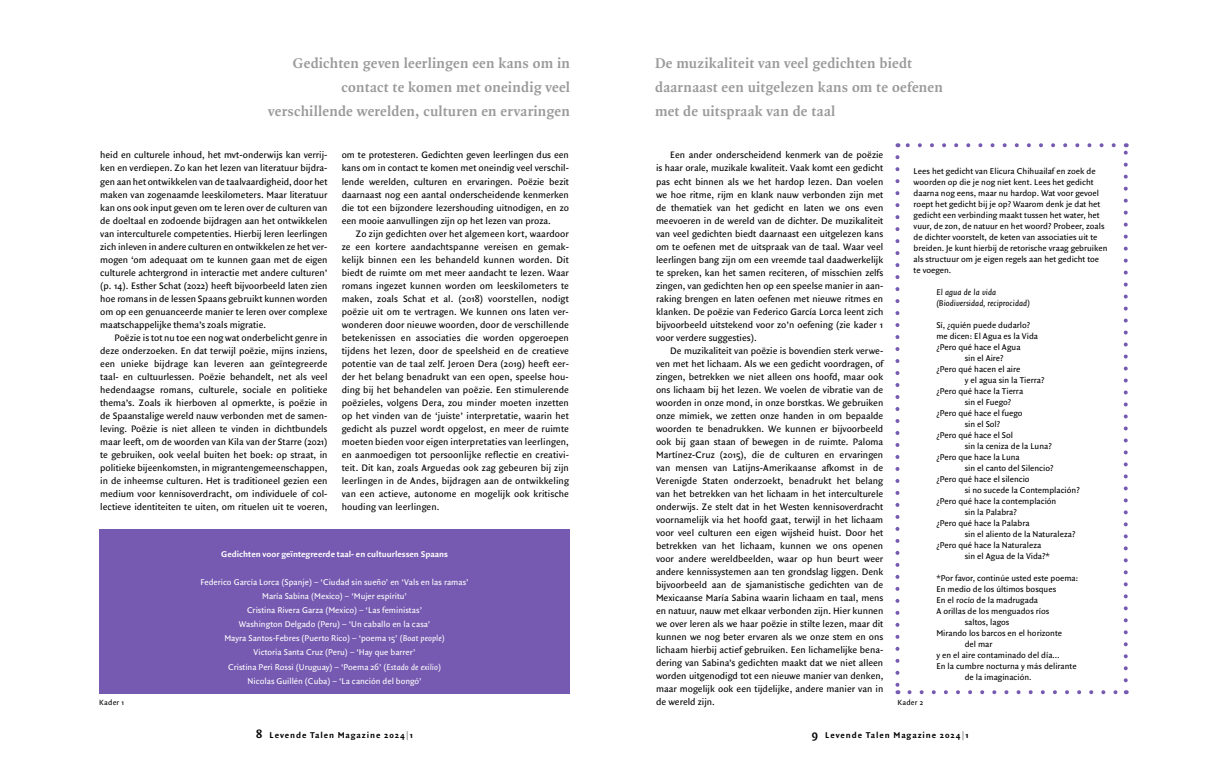
<style>
.page{position:relative;width:1225px;height:766px;background:#fff}
.page>*{position:absolute;margin:0;border:0;box-sizing:border-box;transform-origin:0 0}
.t1{font:700 15px/24px "Quadraat Pro";letter-spacing:.015em;color:#9b9a9a}
.t2{font:10px/13px "Quadraat Sans Pro";color:#000;text-align:justify}
.t3{font:9px/11px "Quadraat Sans Pro";color:#000}
.t4{font:9px/14px "Quadraat Sans Pro";color:#fff;text-align:center}
.t5{font:700 9px "Quadraat Sans Pro";letter-spacing:.1em;color:#000}
.t6{font:700 9px "Quadraat Sans Pro";color:#fff}
.t7{font:italic 9px/11px "Quadraat Sans Pro";color:#000}
.t8{font:8px "Quadraat Sans Pro";letter-spacing:.025em;color:#000}
.s1{font-style:italic}
.s2{font-size:12px}
.s3{color:#9b9a9a}
</style>
<div class="page">
<div style="left:99px;top:529px;width:471px;height:165px;background:#765ab1"></div>
<svg style="left:909px;top:690px;width:209px;height:4px"></svg>
<svg style="left:895px;top:157px;width:4px;height:537px"></svg>
<svg style="left:1123px;top:143px;width:4px;height:537px"></svg>
<svg style="left:897px;top:143px;width:216px;height:4px"></svg>
<h1 class="t1" style="left:268px;top:51px;width:303px;text-align:right">Gedichten geven leerlingen een kans om in contact te komen met oneindig veel verschillende werelden, culturen en ervaringen</h1>
<h1 class="t1" style="left:655px;top:51px;width:289px">De muzikaliteit van veel gedichten biedt daarnaast een uitgelezen kans om te oefenen met de uitspraak van de taal</h1>
<p class="t2" style="left:342px;top:148px;width:229px">om te protesteren. Gedichten geven leerlingen dus een kans om in contact te komen met oneindig veel verschil&shy;lende werelden, culturen en ervaringen. Poëzie bezit daarnaast nog een aantal onderscheidende kenmerken die tot een bijzondere lezershouding uitnodigen, en zo een mooie aanvullingen zijn op het lezen van proza.</p>
<p class="t2" style="left:342px;top:226px;width:229px;text-indent:14px">Zo zijn gedichten over het algemeen kort, waardoor ze een kortere aandachtspanne vereisen en gemak&shy;kelijk binnen een les behandeld kunnen worden. Dit biedt de ruimte om met meer aandacht te lezen. Waar romans ingezet kunnen worden om leeskilometers te maken, zoals Schat et al. (2018) voorstellen, nodigt poëzie uit om te vertragen. We kunnen ons laten ver&shy;wonderen door nieuwe woorden, door de verschillende betekenissen en associaties die worden opgeroepen tijdens het lezen, door de speelsheid en de creatieve potentie van de taal zelf. Jeroen Dera (2019) heeft eer&shy;der het belang benadrukt van een open, speelse hou&shy;ding bij het behandelen van poëzie. Een stimulerende poëzieles, volgens Dera, zou minder moeten inzetten op het vinden van de ‘juiste’ interpretatie, waarin het gedicht als puzzel wordt opgelost, en meer de ruimte moeten bieden voor eigen interpretaties van leerlingen, en aanmoedigen tot persoonlijke reflectie en creativi&shy;teit. Dit kan, zoals Arguedas ook zag gebeuren bij zijn leerlingen in de Andes, bijdragen aan de ontwikkeling van een actieve, autonome en mogelijk ook kritische houding van leerlingen.</p>
<p class="t2" style="left:100px;top:148px;width:229px">heid en culturele inhoud, het mvt-onderwijs kan verrij&shy;ken en verdiepen. Zo kan het lezen van literatuur bijdra&shy;gen aan het ontwikkelen van de taalvaardigheid, door het maken van zogenaamde leeskilometers. Maar literatuur kan ons ook input geven om te leren over de culturen van de doeltaal en zodoende bijdragen aan het ontwikkelen van interculturele competenties. Hierbij leren leerlingen zich inleven in andere culturen en ontwikkelen ze het ver&shy;mogen ‘om adequaat om te kunnen gaan met de eigen culturele achtergrond in interactie met andere culturen’ (p. 14). Esther Schat (2022) heeft bijvoorbeeld laten zien hoe romans in de lessen Spaans gebruikt kunnen worden om op een genuanceerde manier te leren over complexe maatschappelijke thema’s zoals migratie.</p>
<p class="t2" style="left:100px;top:330px;width:229px;text-indent:14px">Poëzie is tot nu toe een nog wat onderbelicht genre in deze onderzoeken. En dat terwijl poëzie, mijns inziens, een unieke bijdrage kan leveren aan geïntegreerde taal- en cultuurlessen. Poëzie behandelt, net als veel hedendaagse romans, culturele, sociale en politieke thema’s. Zoals ik hierboven al opmerkte, is poëzie in de Spaanstalige wereld nauw verbonden met de samen&shy;leving. Poëzie is niet alleen te vinden in dichtbundels maar leeft, om de woorden van Kila van der Starre (2021) te gebruiken, ook veelal buiten het boek: op straat, in politieke bijeenkomsten, in migrantengemeenschappen, in de inheemse culturen. Het is traditioneel gezien een medium voor kennisoverdracht, om individuele of col&shy;lectieve identiteiten te uiten, om rituelen uit te voeren,</p>
<p class="t2" style="left:656px;top:148px;width:229px;text-indent:14px">Een ander onderscheidend kenmerk van de poëzie is haar orale, muzikale kwaliteit. Vaak komt een gedicht pas echt binnen als we het hardop lezen. Dan voelen we hoe ritme, rijm en klank nauw verbonden zijn met de thematiek van het gedicht en laten we ons even meevoeren in de wereld van de dichter. De muzikaliteit van veel gedichten biedt daarnaast een uitgelezen kans om te oefenen met de uitspraak van de taal. Waar veel leerlingen bang zijn om een vreemde taal daadwerkelijk te spreken, kan het samen reciteren, of misschien zelfs zingen, van gedichten hen op een speelse manier in aan&shy;raking brengen en laten oefenen met nieuwe ritmes en klanken. De poëzie van Federico García Lorca leent zich bijvoorbeeld uitstekend voor zo’n oefening (zie kader 1 voor verdere suggesties).</p>
<p class="t2" style="left:656px;top:343px;width:229px;text-indent:14px">De muzikaliteit van poëzie is bovendien sterk verwe&shy;ven met het lichaam. Als we een gedicht voordragen, of zingen, betrekken we niet alleen ons hoofd, maar ook ons lichaam bij het lezen. We voelen de vibratie van de woorden in onze mond, in onze borstkas. We gebruiken onze mimiek, we zetten onze handen in om bepaalde woorden te benadrukken. We kunnen er bijvoorbeeld ook bij gaan staan of bewegen in de ruimte. Paloma Martínez-Cruz (2015), die de culturen en ervaringen van mensen van Latijns-Amerikaanse afkomst in de Verenigde Staten onderzoekt, benadrukt het belang van het betrekken van het lichaam in het interculturele onderwijs. Ze stelt dat in het Westen kennisoverdracht voornamelijk via het hoofd gaat, terwijl in het lichaam voor veel culturen een eigen wijsheid huist. Door het betrekken van het lichaam, kunnen we ons openen voor andere wereldbeelden, waar op hun beurt weer andere kennissystemen aan ten grondslag liggen. Denk bijvoorbeeld aan de sjamanistische gedichten van de Mexicaanse María Sabina waarin lichaam en taal, mens en natuur, nauw met elkaar verbonden zijn. Hier kunnen we over leren als we haar poëzie in stilte lezen, maar dit kunnen we nog beter ervaren als we onze stem en ons lichaam hierbij actief gebruiken. Een lichamelijke bena&shy;dering van Sabina’s gedichten maakt dat we niet alleen worden uitgenodigd tot een nieuwe manier van denken, maar mogelijk ook een tijdelijke, andere manier van in de wereld zijn.</p>
<p class="t3" style="left:913px;top:165px;width:195px">Lees het gedicht van Elicura Chihuailaf en zoek de woorden op die je nog niet kent. Lees het gedicht daarna nog eens, maar nu hardop. Wat voor gevoel roept het gedicht bij je op? Waarom denk je dat het gedicht een verbinding maakt tussen het water, het vuur, de zon, de natuur en het woord? Probeer, zoals de dichter voorstelt, de keten van associaties uit te breiden. Je kunt hierbij de retorische vraag gebruiken als structuur om je eigen regels aan het gedicht toe te voegen.</p>
<p class="t7" style="left:936px;top:286px;width:95px">El agua de la vida (Biodiversidad, reciprocidad)</p>
<p class="t3" style="left:936px;top:319px;width:95px">Sí, ¿quién puede dudarlo?</p>
<p class="t3" style="left:936px;top:330px;width:103px">me dicen: El Agua es la Vida</p>
<p class="t3" style="left:936px;top:341px;width:86px">¿Pero qué hace el Agua</p>
<p class="t3" style="left:964px;top:352px;width:40px">sin el Aire?</p>
<p class="t3" style="left:936px;top:363px;width:86px">¿Pero qué hacen el aire</p>
<p class="t3" style="left:964px;top:374px;width:81px">y el agua sin la Tierra?</p>
<p class="t3" style="left:936px;top:385px;width:88px">¿Pero qué hace la Tierra</p>
<p class="t3" style="left:964px;top:396px;width:48px">sin el Fuego?</p>
<p class="t3" style="left:936px;top:407px;width:88px">¿Pero qué hace el fuego</p>
<p class="t3" style="left:964px;top:418px;width:37px">sin el Sol?</p>
<p class="t3" style="left:936px;top:429px;width:78px">¿Pero qué hace el Sol</p>
<p class="t3" style="left:964px;top:440px;width:89px">sin la ceniza de la Luna?</p>
<p class="t3" style="left:936px;top:451px;width:85px">¿Pero que hace la Luna</p>
<p class="t3" style="left:964px;top:462px;width:90px">sin el canto del Silencio?</p>
<p class="t3" style="left:936px;top:473px;width:95px">¿Pero qué hace el silencio</p>
<p class="t3" style="left:964px;top:484px;width:117px">si no sucede la Contemplación?</p>
<p class="t3" style="left:936px;top:495px;width:122px">¿Pero qué hace la contemplación</p>
<p class="t3" style="left:964px;top:506px;width:54px">sin la Palabra?</p>
<p class="t3" style="left:936px;top:517px;width:95px">¿Pero qué hace la Palabra</p>
<p class="t3" style="left:964px;top:528px;width:112px">sin el aliento de la Naturaleza?</p>
<p class="t3" style="left:936px;top:539px;width:107px">¿Pero qué hace la Naturaleza</p>
<p class="t3" style="left:964px;top:550px;width:87px">sin el Agua de la Vida?*</p>
<p class="t3" style="left:936px;top:572px;width:143px">*Por favor, continúe usted este poema:</p>
<p class="t3" style="left:936px;top:583px;width:121px">En medio de los últimos bosques</p>
<p class="t3" style="left:936px;top:594px;width:103px">En el rocío de la madrugada</p>
<p class="t3" style="left:936px;top:605px;width:114px">A orillas de los menguados ríos</p>
<p class="t3" style="left:964px;top:616px;width:46px">saltos, lagos</p>
<p class="t3" style="left:936px;top:627px;width:127px">Mirando los barcos en el horizonte</p>
<p class="t3" style="left:964px;top:638px;width:29px">del mar</p>
<p class="t3" style="left:936px;top:649px;width:125px">y en el aire contaminado del día…</p>
<p class="t3" style="left:936px;top:660px;width:142px">En la cumbre nocturna y más delirante</p>
<p class="t3" style="left:964px;top:671px;width:68px">de la imaginación.</p>
<p class="t6" style="left:221px;top:548px;width:228px">Gedichten voor geïntegreerde taal- en cultuurlessen Spaans</p>
<p class="t4" style="left:200px;top:575px;width:270px">Federico García Lorca (Spanje) – ‘Ciudad sin sueño’ en ‘Vals en las ramas’ María Sabina (Mexico) – ‘Mujer espíritu’<br>Cristina Rivera Garza (Mexico) – ‘Las feministas’<br>Washington Delgado (Peru) – ‘Un caballo en la casa’<br>Mayra Santos-Febres (Puerto Rico) – ‘poema 15’ (<span class="s1">Boat people</span>)<br>Victoria Santa Cruz (Peru) – ‘Hay que barrer’<br>Cristina Peri Rossi (Uruguay) – ‘Poema 26’ (<span class="s1">Estado de exilio</span>)<br>Nicolas Guillén (Cuba) – ‘La canción del bongó’</p>
<p class="t8" style="left:99px;top:696px;width:26px">Kader 1</p>
<p class="t8" style="left:897px;top:696px;width:27px">Kader 2</p>
<p class="t5" style="left:256px;top:728px;width:159px"><span class="s2">8</span> Levende Talen Magazine 2024<span class="s3">|</span>1</p>
<p class="t5" style="left:812px;top:728px;width:159px"><span class="s2">9</span> Levende Talen Magazine 2024<span class="s3">|</span>1</p>
</div>
